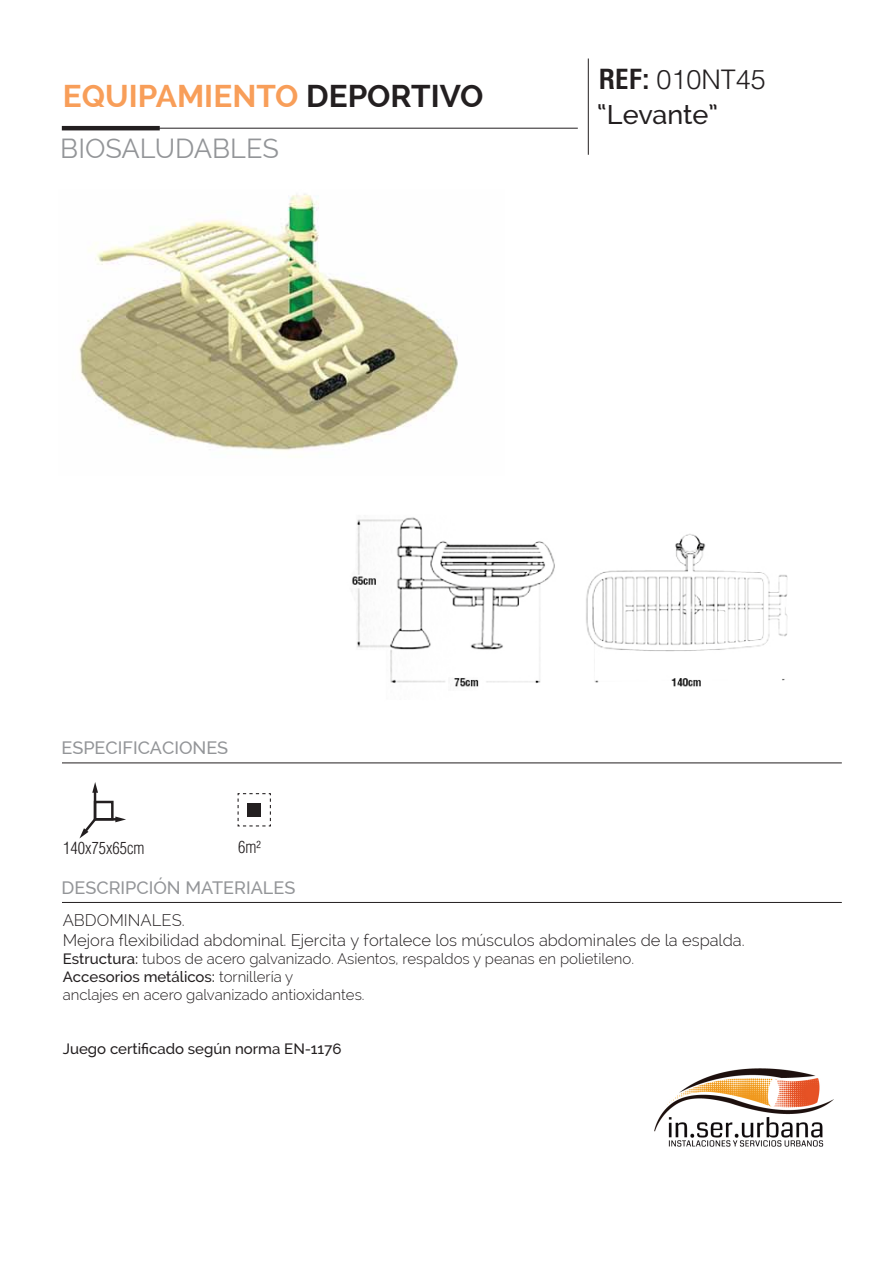
<style>
.page{position:relative;width:893px;height:1263px;background:#fff}
.page>*{position:absolute;margin:0;border:0;box-sizing:border-box;transform-origin:0 0}
.t1{font:700 31.5px "Raleway";color:#f89e59}
.t2{font:27px "Raleway";color:#939598}
.t3{font:300 27px "Helvetica LT Std";color:#231f20}
.t4{font:500 27px "Raleway";color:#231f20}
.t5{font:500 18px "Raleway";color:#939598}
.t6{font:300 16.5px/19.8px "Raleway";color:#231f20}
.t7{font:300 condensed 16.5px "Helvetica LT Std";color:#231f20}
.t8{font:300 15px/18px "Raleway";color:#231f20}
.t9{font:500 15px "Raleway";color:#231f20}
.s1{color:#231f20}
.s2{font-weight:700;font-stretch:condensed}
.s3{font-weight:500}
</style>
<div class="page">
<hr style="left:62px;top:762px;width:780px;height:1px;background:#231f20">
<hr style="left:63px;top:128px;width:515px;height:1px;background:#231f20">
<hr style="left:62px;top:126px;width:98px;height:4px;background:#231f20">
<hr style="left:588px;top:59px;width:1px;height:96px;background:#231f20">
<hr style="left:62px;top:902px;width:780px;height:1px;background:#231f20">
<img style="left:654px;top:1068px;width:180px;height:79px">
<div style="left:94px;top:801px;width:20px;height:19px;border:2px solid #231f20"></div>
<hr style="left:94px;top:791px;width:2px;height:28px;background:#231f20">
<svg style="left:92px;top:782px;width:6px;height:11px"></svg>
<svg style="left:79px;top:816px;width:20px;height:22px"></svg>
<hr style="left:95px;top:818px;width:22px;height:2px;background:#231f20">
<svg style="left:115px;top:816px;width:11px;height:6px"></svg>
<img style="left:352px;top:517px;width:436px;height:170px">
<img style="left:79px;top:194px;width:379px;height:257px">
<svg style="left:237px;top:793px;width:34px;height:34px"></svg>
<h1 class="t1" style="left:63px;top:78px;width:422px">EQUIPAMIENTO <span class="s1">DEPORTIVO</span></h1>
<h2 class="t2" style="left:60px;top:133px;width:220px">BIOSALUDABLES</h2>
<h2 class="t3" style="left:599px;top:62px;width:169px"><span class="s2">REF:</span> 010NT45</h2>
<h2 class="t4" style="left:597px;top:99px;width:123px">“Levante”</h2>
<p class="t5" style="left:62px;top:737px;width:168px">ESPECIFICACIONES</p>
<p class="t7" style="left:63px;top:838px;width:83px">140x75x65cm</p>
<p class="t7" style="left:238px;top:837px;width:24px">6m²</p>
<p class="t5" style="left:62px;top:877px;width:235px">DESCRIPCIÓN MATERIALES</p>
<p class="t6" style="left:63px;top:910px;width:683px">ABDOMINALES.<br>Mejora flexibilidad abdominal. Ejercita y fortalece los músculos abdominales de la espalda.</p>
<p class="t8" style="left:63px;top:950px;width:573px"><span class="s3">Estructura:</span> tubos de acero galvanizado. Asientos, respaldos y peanas en polietileno.<br><span class="s3">Accesorios metálicos:</span> tornillería y<br>anclajes en acero galvanizado antioxidantes.</p>
<p class="t9" style="left:63px;top:1040px;width:280px">Juego certificado según norma EN-1176</p>
</div>
